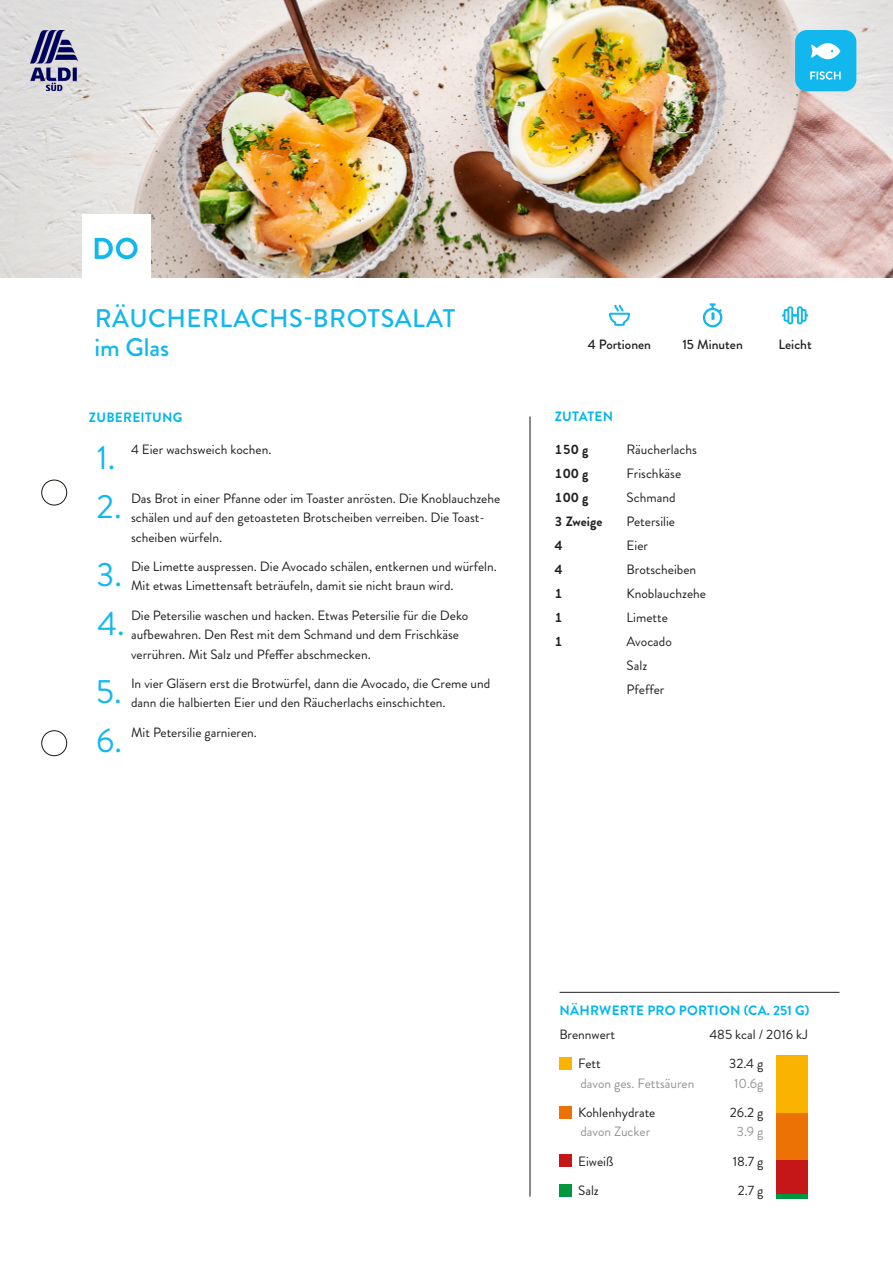
<style>
.page{position:relative;width:893px;height:1263px;background:#fff}
.page>*{position:absolute;margin:0;border:0;box-sizing:border-box;transform-origin:0 0}
.Zubereitungsliste{font:33.6px "Brandon Grotesque";color:#12b8ed}
.Headline_1{font:500 25.5px "Brandon Grotesque";letter-spacing:.02em;color:#12b8ed}
.Zubereitungsliste-2{font:13.5px/19.5px "Brandon Grotesque";color:#231f20}
.Absatzformat_1{font:13.5px "Brandon Grotesque";color:#231f20}
.Headline_2{font:700 13.5px "Brandon Grotesque";letter-spacing:.02em;color:#00b6ed}
.Naehrwerte_Liste{font:13.5px "Brandon Grotesque";color:#231f20}
.Naehrwerte_Liste-2{font:13.5px "Brandon Grotesque";color:#939598}
.txt{font:500 13.5px "Brandon Grotesque";color:#231f20}
.Absatzformat_1-2{font:700 13.5px "Brandon Grotesque";color:#231f20}
.Headline_2-2{font:13.5px "Brandon Grotesque";color:#231f20}
</style>
<div class="page">
<div style="left:42px;top:480px;width:25px;height:25px;border:1px solid #1d160f;border-radius:50%"></div>
<div style="left:42px;top:730px;width:25px;height:26px;border:1px solid #1d160f;border-radius:50%"></div>
<hr style="left:560px;top:992px;width:279px;height:1px;background:#231f20">
<svg style="left:782px;top:306px;width:26px;height:18px"></svg>
<svg style="left:703px;top:303px;width:19px;height:24px"></svg>
<svg style="left:609px;top:305px;width:21px;height:21px"></svg>
<img style="left:0;top:0;width:893px;height:278px">
<div style="left:82px;top:214px;width:69px;height:69px;background:#fff"></div>
<svg style="left:95px;top:238px;width:43px;height:21px"></svg>
<img style="left:30px;top:30px;width:47px;height:60px">
<div style="left:559px;top:1057px;width:13px;height:13px;background:#fab400"></div>
<div style="left:559px;top:1105px;width:13px;height:13px;background:#ec7205"></div>
<div style="left:559px;top:1154px;width:13px;height:13px;background:#c51718"></div>
<div style="left:559px;top:1183px;width:13px;height:13px;background:#009640"></div>
<div style="left:776px;top:1055px;width:32px;height:58px;background:#fab400"></div>
<div style="left:776px;top:1113px;width:32px;height:47px;background:#ec7205"></div>
<hr style="left:776px;top:1194px;width:32px;height:4px;background:#009640">
<div style="left:776px;top:1160px;width:32px;height:34px;background:#c51718"></div>
<hr style="left:530px;top:416px;width:1px;height:780px;background:#1d160f">
<div style="left:795px;top:30px;width:61px;height:61px;background:#12b8ed;border-radius:12px"></div>
<svg style="left:810px;top:71px;width:31px;height:9px"></svg>
<svg style="left:811px;top:43px;width:29px;height:16px"></svg>
<p class="Headline_1" style="left:95px;top:301px;width:362px">RÄUCHERLACHS-BROTSALAT</p>
<p class="Headline_1" style="left:94px;top:330px;width:76px">im Glas</p>
<p class="Headline_2" style="left:89px;top:408px;width:95px">ZUBEREITUNG</p>
<p class="Zubereitungsliste" style="left:97px;top:434px;width:20px">1.</p>
<p class="Zubereitungsliste-2" style="left:131px;top:440px;width:142px">4 Eier wachsweich kochen.</p>
<p class="Zubereitungsliste" style="left:97px;top:483px;width:27px">2.</p>
<p class="Zubereitungsliste-2" style="left:131px;top:488px;width:371px">Das Brot in einer Pfanne oder im Toaster anrösten. Die Knoblauchzehe schälen und auf den getoasteten Brotscheiben verreiben. Die Toast&shy;scheiben würfeln.</p>
<p class="Zubereitungsliste" style="left:97px;top:551px;width:27px">3.</p>
<p class="Zubereitungsliste-2" style="left:131px;top:557px;width:367px">Die Limette auspressen. Die Avocado schälen, entkernen und würfeln.<br>Mit etwas Limettensaft beträufeln, damit sie nicht braun wird.</p>
<p class="Zubereitungsliste" style="left:97px;top:600px;width:29px">4.</p>
<p class="Zubereitungsliste-2" style="left:131px;top:605px;width:339px">Die Petersilie waschen und hacken. Etwas Petersilie für die Deko aufbewahren. Den Rest mit dem Schmand und dem Frischkäse verrühren. Mit Salz und Pfeffer abschmecken.</p>
<p class="Zubereitungsliste" style="left:96px;top:668px;width:27px">5.</p>
<p class="Zubereitungsliste-2" style="left:131px;top:674px;width:361px">In vier Gläsern erst die Brotwürfel, dann die Avocado, die Creme und dann die halbierten Eier und den Räucherlachs einschichten.</p>
<p class="Zubereitungsliste" style="left:96px;top:717px;width:27px">6.</p>
<p class="Zubereitungsliste-2" style="left:131px;top:722px;width:127px">Mit Petersilie garnieren.</p>
<p class="txt" style="left:588px;top:335px;width:65px">4 Portionen</p>
<p class="txt" style="left:682px;top:335px;width:62px">15 Minuten</p>
<p class="txt" style="left:778px;top:335px;width:35px">Leicht</p>
<p class="Headline_2" style="left:555px;top:406px;width:60px">ZUTATEN</p>
<p class="Absatzformat_1-2" style="left:555px;top:440px;width:35px">150 g</p>
<p class="Absatzformat_1" style="left:627px;top:440px;width:72px">Räucherlachs</p>
<p class="Absatzformat_1-2" style="left:555px;top:464px;width:35px">100 g</p>
<p class="Absatzformat_1" style="left:627px;top:464px;width:56px">Frischkäse</p>
<p class="Absatzformat_1-2" style="left:555px;top:488px;width:35px">100 g</p>
<p class="Absatzformat_1" style="left:627px;top:488px;width:50px">Schmand</p>
<p class="Absatzformat_1-2" style="left:555px;top:512px;width:49px">3 Zweige</p>
<p class="Absatzformat_1" style="left:627px;top:512px;width:50px">Petersilie</p>
<p class="Absatzformat_1-2" style="left:555px;top:536px;width:10px">4</p>
<p class="Absatzformat_1" style="left:627px;top:536px;width:23px">Eier</p>
<p class="Absatzformat_1-2" style="left:555px;top:560px;width:10px">4</p>
<p class="Absatzformat_1" style="left:627px;top:560px;width:71px">Brotscheiben</p>
<p class="Absatzformat_1-2" style="left:555px;top:584px;width:10px">1</p>
<p class="Absatzformat_1" style="left:627px;top:584px;width:81px">Knoblauchzehe</p>
<p class="Absatzformat_1-2" style="left:555px;top:608px;width:10px">1</p>
<p class="Absatzformat_1" style="left:627px;top:608px;width:43px">Limette</p>
<p class="Absatzformat_1-2" style="left:555px;top:632px;width:10px">1</p>
<p class="Absatzformat_1" style="left:627px;top:632px;width:47px">Avocado</p>
<p class="Absatzformat_1" style="left:627px;top:656px;width:22px">Salz</p>
<p class="Absatzformat_1" style="left:627px;top:680px;width:39px">Pfeffer</p>
<p class="Headline_2" style="left:559px;top:1000px;width:251px">NÄHRWERTE PRO PORTION (CA. 251 G)</p>
<p class="Headline_2-2" style="left:559px;top:1025px;width:57px">Brennwert</p>
<p class="Headline_2-2" style="left:709px;top:1025px;width:100px">485 kcal / 2016 kJ</p>
<p class="Naehrwerte_Liste" style="left:578px;top:1054px;width:24px">Fett</p>
<p class="Naehrwerte_Liste-2" style="left:580px;top:1074px;width:116px">davon ges. Fettsäuren</p>
<p class="Naehrwerte_Liste" style="left:729px;top:1054px;width:36px">32.4 g</p>
<p class="Naehrwerte_Liste-2" style="left:734px;top:1074px;width:31px">10.6g</p>
<p class="Naehrwerte_Liste" style="left:578px;top:1103px;width:79px">Kohlenhydrate</p>
<p class="Naehrwerte_Liste-2" style="left:580px;top:1122px;width:71px">davon Zucker</p>
<p class="Naehrwerte_Liste" style="left:730px;top:1103px;width:35px">26.2 g</p>
<p class="Naehrwerte_Liste-2" style="left:737px;top:1122px;width:28px">3.9 g</p>
<p class="Naehrwerte_Liste" style="left:578px;top:1152px;width:37px">Eiweiß</p>
<p class="Naehrwerte_Liste" style="left:733px;top:1152px;width:32px">18.7 g</p>
<p class="Naehrwerte_Liste" style="left:578px;top:1181px;width:22px">Salz</p>
<p class="Naehrwerte_Liste" style="left:738px;top:1181px;width:27px">2.7 g</p>
</div>
